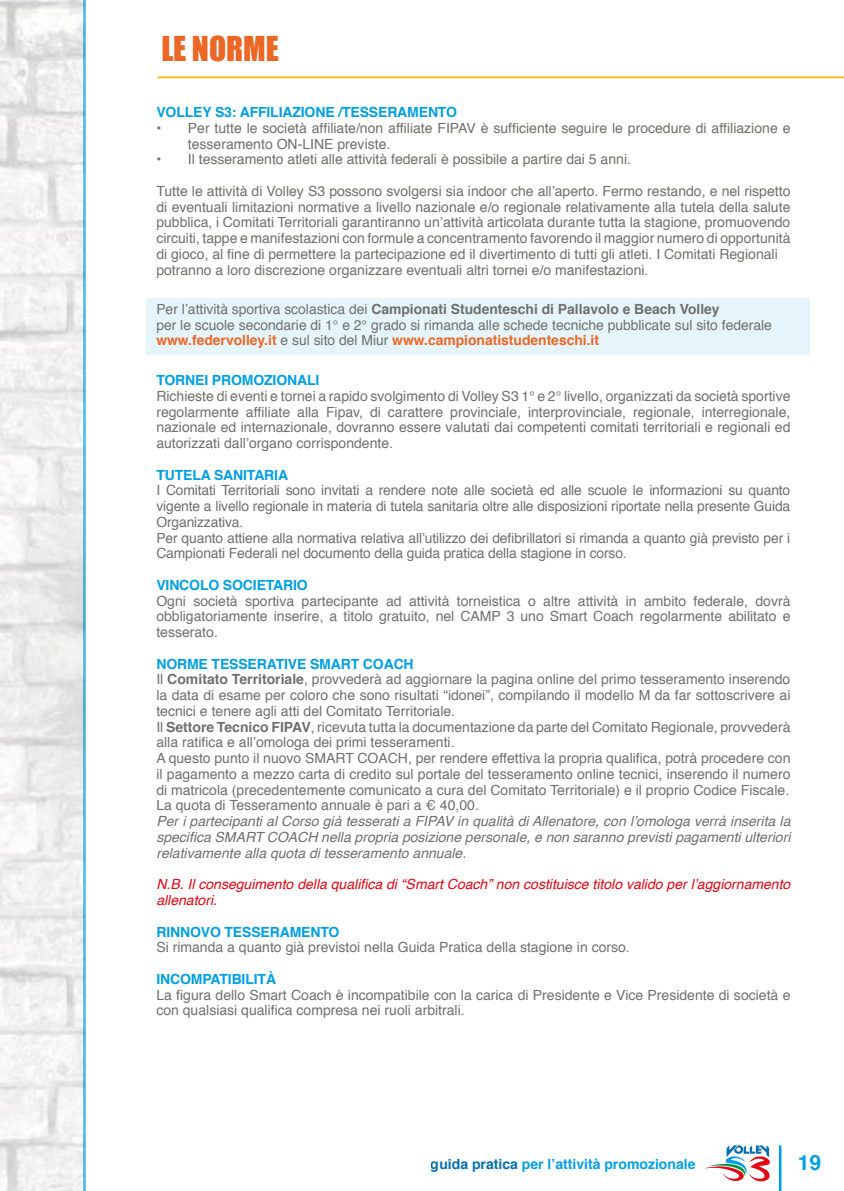
<style>
.page{position:relative;width:844px;height:1191px;background:#fff}
.page>*{position:absolute;margin:0;border:0;box-sizing:border-box;transform-origin:0 0}
.t1{font:31.5px "Impact";color:#ec6725}
.t2{font:700 21px "Helvetica";color:#009fe3}
.t3{font:14px/15.8px "Helvetica";color:#6f6f6b}
.t4{font:italic 14px/15.8px "Helvetica";color:#6f6f6b;text-align:justify}
.t5{font:700 14px "Helvetica";letter-spacing:-.01em;color:#009fe3}
.t6{font:italic 14px/15.8px "Helvetica";color:#e30613}
.s1{font-weight:700}
.s2{font-weight:700;color:#ec6725}
.s3{font-weight:700;color:#009fe3}
.s4{color:#006eb1}
</style>
<div class="page">
<hr style="left:778px;top:1145px;width:3px;height:46px;background:#009fe3">
<img style="left:0;top:0;width:69px;height:891px">
<img style="left:69px;top:0;width:14px;height:1191px">
<img style="left:0;top:891px;width:71px;height:300px">
<hr style="left:83px;top:0;width:3px;height:1191px;background:#009fe3">
<svg style="left:705px;top:1145px;width:65px;height:37px"></svg>
<hr style="left:158px;top:76px;width:685px;height:2px;background:#fbba00">
<div style="left:146px;top:298px;width:663px;height:56px;background:#e6f5fc"></div>
<h1 class="t1" style="left:161px;top:24px;width:119px">LE NORME</h1>
<p class="t5" style="left:156px;top:101px;width:302px">VOLLEY S3: AFFILIAZIONE /TESSERAMENTO</p>
<p class="t3" style="left:188px;top:121px;width:604px;text-indent:-32px">• Per tutte le società affiliate/non affiliate FIPAV è sufficiente seguire le procedure di affiliazione e tesseramento ON-LINE previste.</p>
<p class="t3" style="left:156px;top:152px;width:476px">• Il tesseramento atleti alle attività federali è possibile a partire dai 5 anni.</p>
<p class="t3" style="left:156px;top:184px;width:635px">Tutte le attività di Volley S3 possono svolgersi sia indoor che all’aperto. Fermo restando, e nel rispetto di eventuali limitazioni normative a livello nazionale e/o regionale relativamente alla tutela della salute pubblica, i Comitati Territoriali garantiranno un’attività articolata durante tutta la stagione, promuovendo circuiti, tappe e manifestazioni con formule a concentramento favorendo il maggior numero di opportunità di gioco, al fine di permettere la partecipazione ed il divertimento di tutti gli atleti. I Comitati Regionali potranno a loro discrezione organizzare eventuali altri tornei e/o manifestazioni.</p>
<p class="t3" style="left:156px;top:301px;width:617px">Per l’attività sportiva scolastica dei <span class="s1">Campionati Studenteschi di Pallavolo e Beach Volley<br></span>per le scuole secondarie di 1° e 2° grado si rimanda alle schede tecniche pubblicate sul sito federale <span class="s2">www.federvolley.it</span> e sul sito del Miur <span class="s2">www.campionatistudenteschi.it</span></p>
<p class="t5" style="left:156px;top:369px;width:164px">TORNEI PROMOZIONALI</p>
<p class="t3" style="left:156px;top:388px;width:635px;text-align:justify">Richieste di eventi e tornei a rapido svolgimento di Volley S3 1° e 2° livello, organizzati da società sportive regolarmente affiliate alla Fipav, di carattere provinciale, interprovinciale, regionale, interregionale, nazionale ed internazionale, dovranno essere valutati dai competenti comitati territoriali e regionali ed autorizzati dall’organo corrispondente.</p>
<p class="t5" style="left:156px;top:463px;width:133px">TUTELA SANITARIA</p>
<p class="t3" style="left:156px;top:483px;width:635px">I Comitati Territoriali sono invitati a rendere note alle società ed alle scuole le informazioni su quanto vigente a livello regionale in materia di tutela sanitaria oltre alle disposizioni riportate nella presente Guida Organizzativa.<br>Per quanto attiene alla normativa relativa all’utilizzo dei defibrillatori si rimanda a quanto già previsto per i Campionati Federali nel documento della guida pratica della stagione in corso.</p>
<p class="t5" style="left:156px;top:573px;width:153px">VINCOLO SOCIETARIO</p>
<p class="t3" style="left:156px;top:593px;width:635px;text-align:justify">Ogni società sportiva partecipante ad attività torneistica o altre attività in ambito federale, dovrà obbligatoriamente inserire, a titolo gratuito, nel CAMP 3 uno Smart Coach regolarmente abilitato e tesserato.</p>
<p class="t3" style="left:156px;top:656px;width:635px"><span class="s3">NORME TESSERATIVE SMART COACH<br></span>Il <span class="s1">Comitato Territoriale</span>, provvederà ad aggiornare la pagina online del primo tesseramento inserendo la data di esame per coloro che sono risultati “idonei”, compilando il modello M da far sottoscrivere ai tecnici e tenere agli atti del Comitato Territoriale.<br>Il <span class="s1">Settore Tecnico FIPAV</span>, ricevuta tutta la documentazione da parte del Comitato Regionale, provvederà alla ratifica e all’omologa dei primi tesseramenti.<br>A questo punto il nuovo SMART COACH, per rendere effettiva la propria qualifica, potrà procedere con il pagamento a mezzo carta di credito sul portale del tesseramento online tecnici, inserendo il numero di matricola (precedentemente comunicato a cura del Comitato Territoriale) e il proprio Codice Fiscale.<br>La quota di Tesseramento annuale è pari a € 40,00.</p>
<p class="t4" style="left:156px;top:813px;width:635px">Per i partecipanti al Corso già tesserati a FIPAV in qualità di Allenatore, con l’omologa verrà inserita la specifica SMART COACH nella propria posizione personale, e non saranno previsti pagamenti ulteriori relativamente alla quota di tesseramento annuale.</p>
<p class="t6" style="left:156px;top:876px;width:635px">N.B. Il conseguimento della qualifica di “Smart Coach” non costituisce titolo valido per l’aggiornamento allenatori.</p>
<p class="t5" style="left:156px;top:920px;width:184px">RINNOVO TESSERAMENTO</p>
<p class="t3" style="left:156px;top:940px;width:475px">Si rimanda a quanto già previstoi nella Guida Pratica della stagione in corso.</p>
<p class="t5" style="left:156px;top:967px;width:121px">INCOMPATIBILITÀ</p>
<p class="t3" style="left:156px;top:987px;width:635px">La figura dello Smart Coach è incompatibile con la carica di Presidente e Vice Presidente di società e con qualsiasi qualifica compresa nei ruoli arbitrali.</p>
<p class="t5" style="left:430px;top:1152px;width:266px"><span class="s4">guida pratica</span> per l’attività promozionale</p>
<h2 class="t2" style="left:797px;top:1145px;width:25px">19</h2>
</div>
